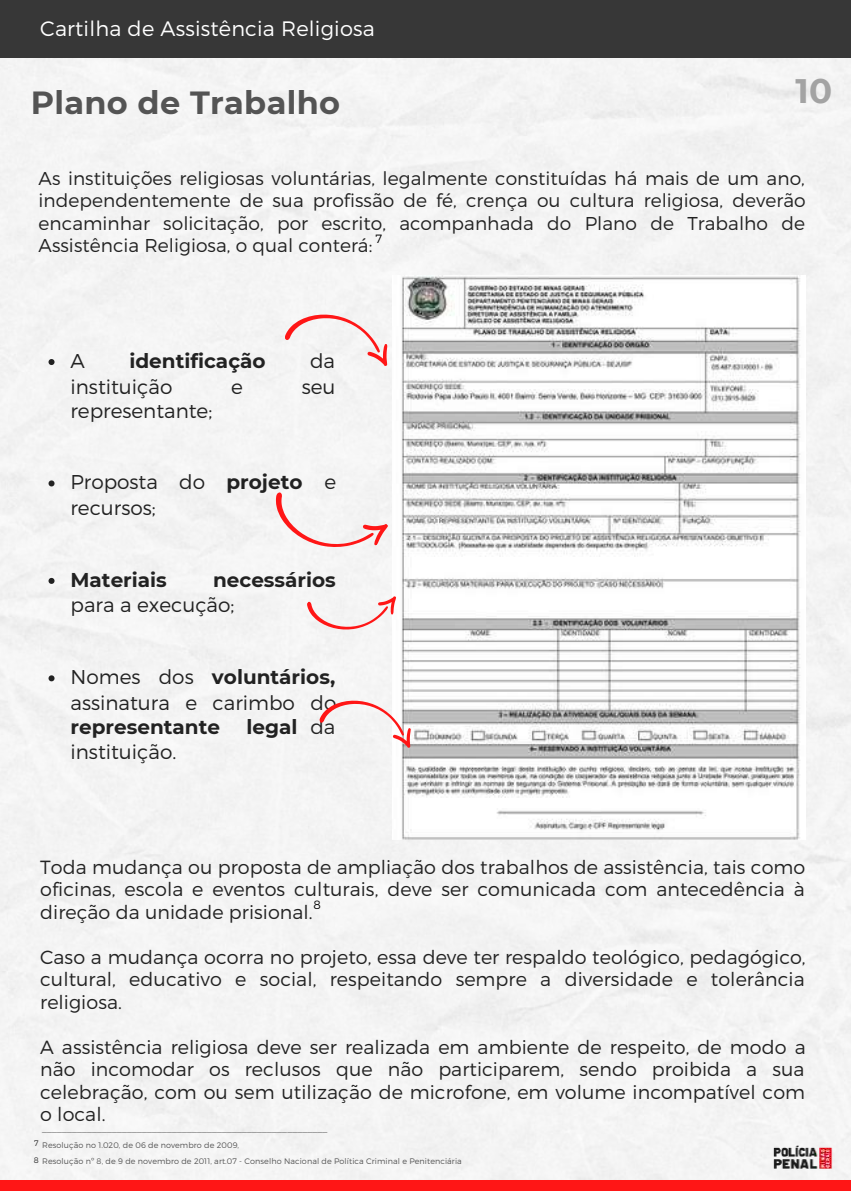
<style>
.page{position:relative;width:851px;height:1191px;background:#fff}
.page>*{position:absolute;margin:0;border:0;box-sizing:border-box;transform-origin:0 0}
.t1{font:700 34px "Montserrat";color:#a3a3a3}
.t2{font:700 32px "Montserrat";letter-spacing:.01em;color:#545454}
.t3{font:300 20.8px "Montserrat";letter-spacing:.01em;color:#fff}
.t4{font:300 20px/25.4px "Montserrat";color:#222}
.t5{font:700 20px "Montserrat";color:#222}
.t6{font:300 19px/22.4px "Montserrat";letter-spacing:.005em;color:#222;text-align:justify}
.t7{font:300 18.6px/22.4px "Montserrat";letter-spacing:.005em;color:#222;text-align:justify}
.t8{font:300 12px "Montserrat";color:#000}
.t9{font:300 8.8px "Montserrat";color:#545454}
.t10{font:300 8px/16px "Montserrat";letter-spacing:.01em;color:#545454}
.t11{font:300 8px/17.2px "Montserrat";color:#222}
.s1{font-weight:700}
.s2{font-weight:300}
</style>
<div class="page">
<div style="left:0;top:57px;width:850px;height:1124px;background:#f4f4f4"></div>
<img style="left:768px;top:1141px;width:67px;height:33px">
<div style="left:0;top:1181px;width:850px;height:9px;background:#ff1616"></div>
<div style="left:0;top:0;width:850px;height:57px;background:#373737"></div>
<svg style="left:48px;top:359px;width:6px;height:6px"></svg>
<svg style="left:48px;top:480px;width:6px;height:6px"></svg>
<svg style="left:48px;top:578px;width:6px;height:6px"></svg>
<svg style="left:48px;top:675px;width:6px;height:6px"></svg>
<img style="left:392px;top:276px;width:413px;height:563px">
<svg style="left:315px;top:688px;width:100px;height:67px"></svg>
<svg style="left:280px;top:299px;width:113px;height:77px"></svg>
<svg style="left:264px;top:464px;width:136px;height:184px"></svg>
<p class="t3" style="left:40px;top:15px;width:336px">Cartilha de Assistência Religiosa</p>
<h2 class="t2" style="left:31px;top:83px;width:311px">Plano de Trabalho</h2>
<h1 class="t1" style="left:795px;top:70px;width:38px">10</h1>
<p class="t7" style="left:39px;top:166px;width:768px">As instituições religiosas voluntárias, legalmente constituídas há mais de um ano, independentemente de sua profissão de fé, crença ou cultura religiosa, deverão encaminhar solicitação, por escrito, acompanhada do Plano de Trabalho de Assistência Religiosa, o qual conterá:</p>
<p class="t8" style="left:375px;top:231px;width:8px">7</p>
<p class="t4" style="left:70px;top:347px;width:16px">A</p>
<p class="t5" style="left:129px;top:349px;width:138px">identificação</p>
<p class="t4" style="left:310px;top:347px;width:27px">da</p>
<p class="t4" style="left:70px;top:373px;width:103px">instituição</p>
<p class="t4" style="left:231px;top:373px;width:13px">e</p>
<p class="t4" style="left:301px;top:373px;width:35px">seu</p>
<p class="t4" style="left:70px;top:397px;width:143px">representante;</p>
<p class="t4" style="left:70px;top:469px;width:267px">Proposta do <span class="s1">projeto</span> e recursos;</p>
<p class="t5" style="left:70px;top:568px;width:98px">Materiais</p>
<p class="t5" style="left:213px;top:568px;width:124px">necessários</p>
<p class="t4" style="left:70px;top:592px;width:165px">para a execução;</p>
<p class="t4" style="left:70px;top:664px;width:267px">Nomes dos <span class="s1">voluntários, </span>assinatura e carimbo do</p>
<p class="t5" style="left:70px;top:714px;width:151px">representante</p>
<p class="t5" style="left:246px;top:714px;width:91px">legal <span class="s2">da</span></p>
<p class="t4" style="left:70px;top:738px;width:107px">instituição.</p>
<p class="t6" style="left:40px;top:855px;width:766px">Toda mudança ou proposta de ampliação dos trabalhos de assistência, tais como oficinas, escola e eventos culturais, deve ser comunicada com antecedência à direção da unidade prisional.</p>
<p class="t6" style="left:40px;top:945px;width:766px">Caso a mudança ocorra no projeto, essa deve ter respaldo teológico, pedagógico, cultural, educativo e social, respeitando sempre a diversidade e tolerância religiosa.</p>
<p class="t6" style="left:40px;top:1035px;width:766px">A assistência religiosa deve ser realizada em ambiente de respeito, de modo a não incomodar os reclusos que não participarem, sendo proibida a sua celebração, com ou sem utilização de microfone, em volume incompatível com o local.</p>
<p class="t8" style="left:313px;top:897px;width:9px">8</p>
<p class="t9" style="left:42px;top:1122px;width:286px">_________________________________________________________</p>
<p class="t10" style="left:42px;top:1137px;width:421px">Resolução no 1.020, de 06 de novembro de 2009,<br>Resolução nº 8, de 9 de novembro de 2011, art.07 - Conselho Nacional de Política Criminal e Penitenciária</p>
<p class="t11" style="left:34px;top:1134px;width:6px">7<br>8</p>
</div>
